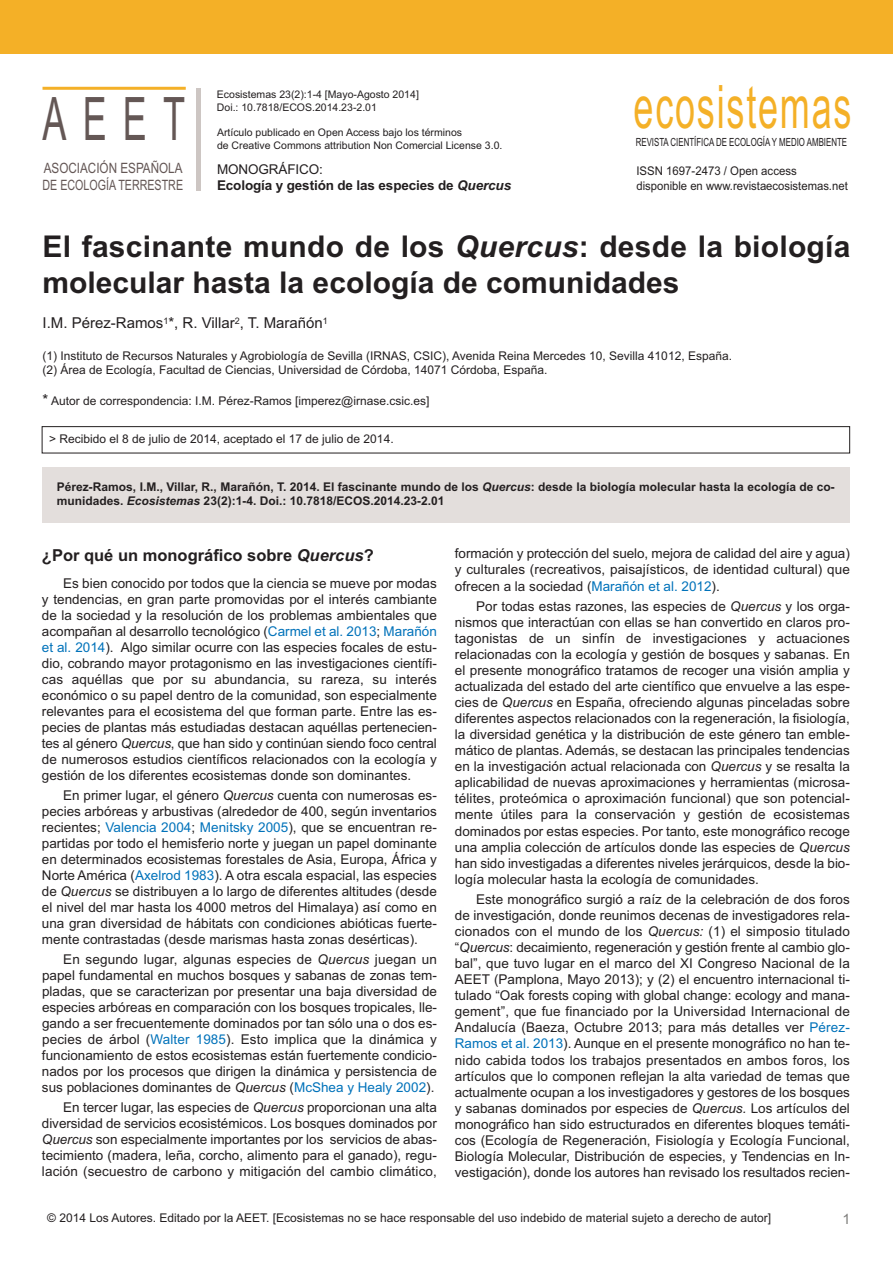
<style>
.page{position:relative;width:893px;height:1263px;background:#fff}
.page>*{position:absolute;margin:0;border:0;box-sizing:border-box;transform-origin:0 0}
.t1{font:60px "Arial";letter-spacing:.05em;color:#f4b027;scale:.6 1}
.t2{font:60px "Arial";color:#645755;scale:.6 1}
.t3{font:700 30px/36px "Arial";color:#231f20}
.t4{font:700 16.5px "Arial";color:#231f20}
.t5{font:15px "Arial";color:#231f20}
.t6{font:14.25px/17.1px "Arial";color:#645755;scale:.82 1}
.t7{font:14.25px "Arial";color:#7f7e7c}
.t8{font:13.5px/16px "Arial";color:#231f20;text-align:justify}
.t9{font:700 13.5px/16.2px "Arial";letter-spacing:-.01em;color:#231f20}
.t10{font:12px/14.4px "Arial";color:#231f20}
.t11{font:700 12px/14.4px "Arial";color:#231f20}
.t12{font:12px/14.4px "Arial";color:#231f20;scale:.95 1}
.t13{font:11.25px "Arial";color:#231f20;scale:.7 1}
.t14{font:10.5px/12.8px "Arial";color:#231f20}
.s1{font-weight:400}
.s2{font-style:italic}
.s3{font-size:15px}
.s4{color:#0072ba}
</style>
<div class="page">
<hr style="left:43px;top:87px;width:143px;height:3px;background:#f4b027">
<div style="left:196px;top:88px;width:5px;height:102px;background:#cdc6c3"></div>
<div style="left:0;top:0;width:893px;height:54px;background:#f4b027"></div>
<div style="left:42px;top:426px;width:808px;height:27px;border:1px solid #231f20"></div>
<div style="left:42px;top:467px;width:808px;height:56px;background:#e3dedc"></div>
<h1 class="t2" style="left:42px;top:84px;width:239px">AEET</h1>
<p class="t6" style="left:43px;top:159px;width:173px">ASOCIACIÓN ESPAÑOLA<br>DE ECOLOGÍA TERRESTRE</p>
<p class="t14" style="left:217px;top:88px;width:203px">Ecosistemas 23(2):1-4 [Mayo-Agosto 2014]<br>Doi.: 10.7818/ECOS.2014.23-2.01</p>
<p class="t14" style="left:217px;top:126px;width:287px">Artículo publicado en Open Access bajo los términos<br>de Creative Commons attribution Non Comercial License 3.0.</p>
<p class="t9" style="left:217px;top:161px;width:296px"><span class="s1">MONOGRÁFICO:<br></span>Ecología y gestión de las especies de <span class="s2">Quercus</span></p>
<h1 class="t1" style="left:633px;top:72px;width:365px">ecosistemas</h1>
<p class="t13" style="left:636px;top:135px;width:303px">REVISTA CIENTÍFICA DE ECOLOGÍA Y MEDIO AMBIENTE</p>
<p class="t12" style="left:636px;top:164px;width:224px">ISSN 1697-2473 / Open access disponible en www.revistaecosistemas.net</p>
<h2 class="t3" style="left:43px;top:229px;width:809px">El fascinante mundo de los <span class="s2">Quercus</span>: desde la biología molecular hasta la ecología de comunidades</h2>
<p class="t5" style="left:43px;top:314px;width:287px">I.M. Pérez-Ramos<sup>1</sup>*, R. Villar<sup>2</sup>, T. Marañón<sup>1</sup></p>
<p class="t10" style="left:43px;top:348px;width:691px">(1) Instituto de Recursos Naturales y Agrobiología de Sevilla (IRNAS, CSIC), Avenida Reina Mercedes 10, Sevilla 41012, España. (2) Área de Ecología, Facultad de Ciencias, Universidad de Córdoba, 14071 Córdoba, España.</p>
<p class="t10" style="left:43px;top:394px;width:388px"><span class="s3">*</span> Autor de correspondencia: I.M. Pérez-Ramos [imperez@irnase.csic.es]</p>
<p class="t10" style="left:49px;top:431px;width:346px">&gt; Recibido el 8 de julio de 2014, aceptado el 17 de julio de 2014.</p>
<p class="t11" style="left:57px;top:480px;width:779px">Pérez-Ramos, I.M., Villar, R., Marañón, T. 2014. El fascinante mundo de los <span class="s2">Quercus</span>: desde la biología molecular hasta la ecología de co&shy;munidades. <span class="s2">Ecosistemas</span> 23(2):1-4. Doi.: 10.7818/ECOS.2014.23-2.01</p>
<p class="t4" style="left:42px;top:545px;width:333px">¿Por qué un monográfico sobre <span class="s2">Quercus</span>?</p>
<p class="t8" style="left:42px;top:575px;width:396px;text-indent:21px">Es bien conocido por todos que la ciencia se mueve por modas y tendencias, en gran parte promovidas por el interés cambiante de la sociedad y la resolución de los problemas ambientales que acompañan al desarrollo tecnológico (<span class="s4">Carmel et al. 2013</span>; <span class="s4">Marañón et al. 2014</span>). Algo similar ocurre con las especies focales de estu&shy;dio, cobrando mayor protagonismo en las investigaciones científi&shy;cas aquéllas que por su abundancia, su rareza, su interés económico o su papel dentro de la comunidad, son especialmente relevantes para el ecosistema del que forman parte. Entre las es&shy;pecies de plantas más estudiadas destacan aquéllas pertenecien&shy;tes al género <span class="s2">Quercus</span>, que han sido y continúan siendo foco central de numerosos estudios científicos relacionados con la ecología y gestión de los diferentes ecosistemas donde son dominantes.</p>
<p class="t8" style="left:42px;top:787px;width:397px;text-indent:21px">En primer lugar, el género <span class="s2">Quercus</span> cuenta con numerosas es&shy;pecies arbóreas y arbustivas (alrededor de 400, según inventarios recientes; <span class="s4">Valencia 2004</span>; <span class="s4">Menitsky 2005</span>), que se encuentran re&shy;partidas por todo el hemisferio norte y juegan un papel dominante en determinados ecosistemas forestales de Asia, Europa, África y Norte América (<span class="s4">Axelrod 1983</span>). A otra escala espacial, las especies de <span class="s2">Quercus</span> se distribuyen a lo largo de diferentes altitudes (desde el nivel del mar hasta los 4000 metros del Himalaya) así como en una gran diversidad de hábitats con condiciones abióticas fuerte&shy;mente contrastadas (desde marismas hasta zonas desérticas).</p>
<p class="t8" style="left:42px;top:951px;width:397px;text-indent:21px">En segundo lugar, algunas especies de <span class="s2">Quercus</span> juegan un papel fundamental en muchos bosques y sabanas de zonas tem&shy;pladas, que se caracterizan por presentar una baja diversidad de especies arbóreas en comparación con los bosques tropicales, lle&shy;gando a ser frecuentemente dominados por tan sólo una o dos es&shy;pecies de árbol (<span class="s4">Walter 1985</span>). Esto implica que la dinámica y funcionamiento de estos ecosistemas están fuertemente condicio&shy;nados por los procesos que dirigen la dinámica y persistencia de sus poblaciones dominantes de <span class="s2">Quercus</span> (<span class="s4">McShea y Healy 2002</span>).</p>
<p class="t8" style="left:42px;top:1099px;width:396px;text-indent:21px">En tercer lugar, las especies de <span class="s2">Quercus</span> proporcionan una alta diversidad de servicios ecosistémicos. Los bosques dominados por <span class="s2">Quercus</span> son especialmente importantes por los servicios de abas&shy;tecimiento (madera, leña, corcho, alimento para el ganado), regu&shy;lación (secuestro de carbono y mitigación del cambio climático,</p>
<p class="t8" style="left:455px;top:546px;width:396px">formación y protección del suelo, mejora de calidad del aire y agua) y culturales (recreativos, paisajísticos, de identidad cultural) que ofrecen a la sociedad (<span class="s4">Marañón et al. 2012</span>).</p>
<p class="t8" style="left:455px;top:598px;width:396px;text-indent:21px">Por todas estas razones, las especies de <span class="s2">Quercus</span> y los orga&shy;nismos que interactúan con ellas se han convertido en claros pro&shy;tagonistas de un sinfín de investigaciones y actuaciones relacionadas con la ecología y gestión de bosques y sabanas. En el presente monográfico tratamos de recoger una visión amplia y actualizada del estado del arte científico que envuelve a las espe&shy;cies de <span class="s2">Quercus</span> en España, ofreciendo algunas pinceladas sobre diferentes aspectos relacionados con la regeneración, la fisiología, la diversidad genética y la distribución de este género tan emble&shy;mático de plantas. Además, se destacan las principales tendencias en la investigación actual relacionada con <span class="s2">Quercus</span> y se resalta la aplicabilidad de nuevas aproximaciones y herramientas (microsa&shy;télites, proteómica o aproximación funcional) que son potencial&shy;mente útiles para la conservación y gestión de ecosistemas dominados por estas especies. Por tanto, este monográfico recoge una amplia colección de artículos donde las especies de <span class="s2">Quercus </span>han sido investigadas a diferentes niveles jerárquicos, desde la bio&shy;logía molecular hasta la ecología de comunidades.</p>
<p class="t8" style="left:455px;top:891px;width:396px;text-indent:21px">Este monográfico surgió a raíz de la celebración de dos foros de investigación, donde reunimos decenas de investigadores rela&shy;cionados con el mundo de los <span class="s2">Quercus:</span> (1) el simposio titulado “<span class="s2">Quercus</span>: decaimiento, regeneración y gestión frente al cambio glo&shy;bal”, que tuvo lugar en el marco del XI Congreso Nacional de la AEET (Pamplona, Mayo 2013); y (2) el encuentro internacional ti&shy;tulado “Oak forests coping with global change: ecology and mana&shy;gement”, que fue financiado por la Universidad Internacional de Andalucía (Baeza, Octubre 2013; para más detalles ver <span class="s4">Pérez-Ramos et al. 2013</span>). Aunque en el presente monográfico no han te&shy;nido cabida todos los trabajos presentados en ambos foros, los artículos que lo componen reflejan la alta variedad de temas que actualmente ocupan a los investigadores y gestores de los bosques y sabanas dominados por especies de <span class="s2">Quercus.</span> Los artículos del monográfico han sido estructurados en diferentes bloques temáti&shy;cos (Ecología de Regeneración, Fisiología y Ecología Funcional, Biología Molecular, Distribución de especies, y Tendencias en In&shy;vestigación), donde los autores han revisado los resultados recien-</p>
<p class="t10" style="left:47px;top:1210px;width:725px">© 2014 Los Autores. Editado por la AEET. [Ecosistemas no se hace responsable del uso indebido de material sujeto a derecho de autor]</p>
<p class="t7" style="left:842px;top:1210px;width:9px">1</p>
</div>
